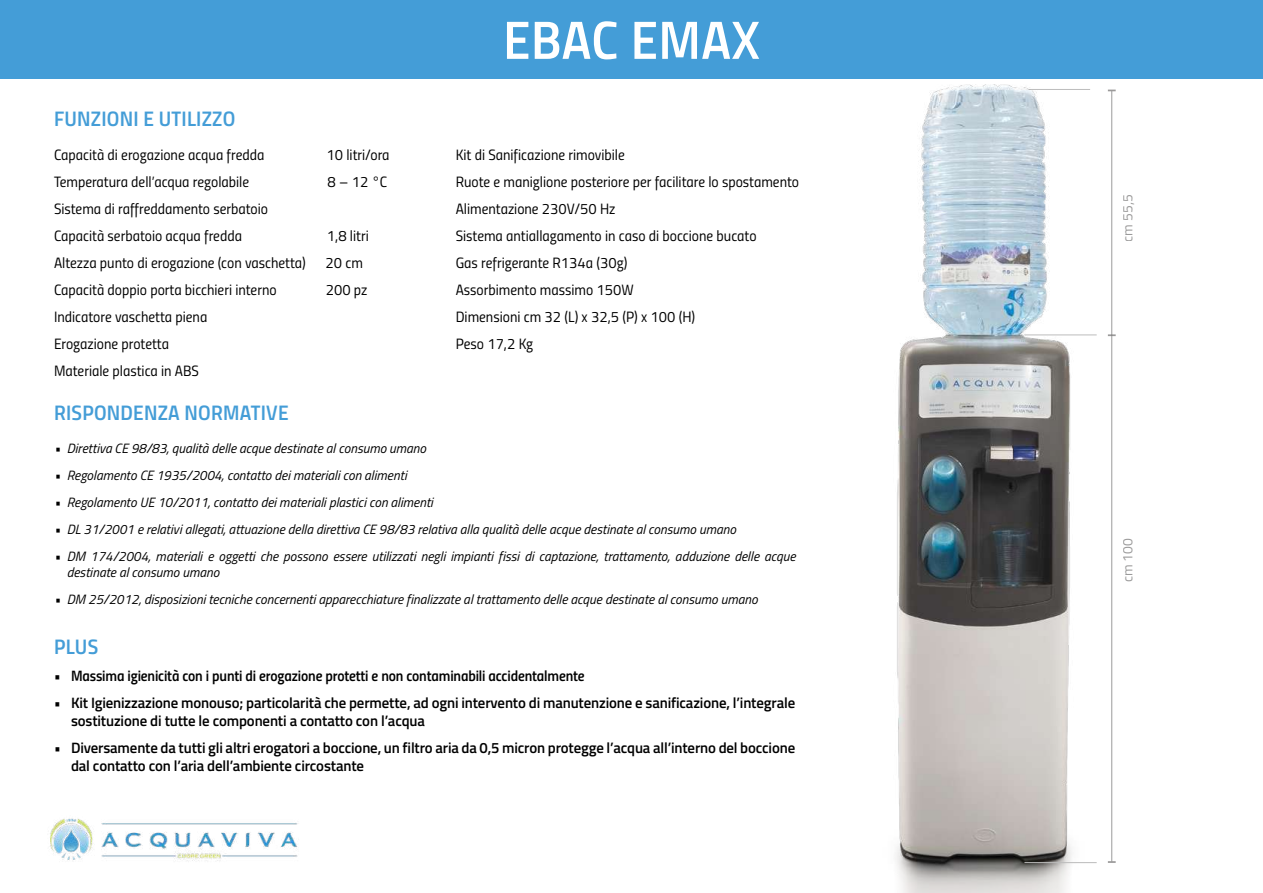
<style>
.page{position:relative;width:1263px;height:893px;background:#fff}
.page>*{position:absolute;margin:0;border:0;box-sizing:border-box;transform-origin:0 0}
.t1{font:54px "Titillium Semibold Upright";letter-spacing:.01em;color:#fff}
.t2{font:21px "Titillium Semibold Upright";letter-spacing:.01em;color:#449dd7}
.t3{font:15px/27px "Titillium Regular Upright";color:#000}
.t4{font:600 15px/18px "Titillium";letter-spacing:-.01em;color:#000}
.t5{font:15px "Titillium Semibold Upright";letter-spacing:-.01em;color:#000}
.t6{font:13.95px "Titillium";color:#706f6f}
.t7{font:italic 13.5px/16.2px "Titillium";color:#000}
.s1{font-family:"Titillium Semibold Upright";font-weight:400}
</style>
<div class="page">
<div style="left:0;top:0;width:1263px;height:78px;background:#449dd7"></div>
<img style="left:50px;top:818px;width:248px;height:43px">
<img style="left:859px;top:78px;width:318px;height:815px">
<hr style="left:1111px;top:335px;width:1px;height:527px;background:#706f6f">
<svg style="left:1108px;top:334px;width:8px;height:2px"></svg>
<svg style="left:1108px;top:861px;width:8px;height:2px"></svg>
<hr style="left:1024px;top:862px;width:73px;height:1px;background:#bcbcbc">
<hr style="left:1111px;top:90px;width:1px;height:246px;background:#706f6f">
<hr style="left:1024px;top:335px;width:73px;height:1px;background:#bcbcbc">
<h2 class="t2" style="left:54px;top:103px;width:183px">FUNZIONI E UTILIZZO</h2>
<p class="t3" style="left:54px;top:141px;width:212px">Capacità di erogazione acqua fredda</p>
<p class="t3" style="left:326px;top:141px;width:65px">10 litri/ora</p>
<p class="t3" style="left:54px;top:168px;width:197px">Temperatura dell’acqua regolabile</p>
<p class="t3" style="left:328px;top:168px;width:61px">8 – 12 °C</p>
<p class="t3" style="left:54px;top:195px;width:216px">Sistema di raffreddamento serbatoio<br>Capacità serbatoio acqua fredda</p>
<p class="t3" style="left:327px;top:222px;width:43px">1,8 litri</p>
<p class="t3" style="left:54px;top:249px;width:253px">Altezza punto di erogazione (con vaschetta)</p>
<p class="t3" style="left:326px;top:249px;width:39px">20 cm</p>
<p class="t3" style="left:54px;top:276px;width:224px">Capacità doppio porta bicchieri interno</p>
<p class="t3" style="left:326px;top:276px;width:43px">200 pz</p>
<p class="t3" style="left:54px;top:303px;width:155px">Indicatore vaschetta piena<br>Erogazione protetta<br>Materiale plastica in ABS</p>
<h1 class="t1" style="left:503px;top:-1px;width:258px">EBAC EMAX</h1>
<p class="t3" style="left:456px;top:141px;width:345px">Kit di Sanificazione rimovibile<br>Ruote e maniglione posteriore per facilitare lo spostamento Alimentazione 230V/50 Hz<br>Sistema antiallagamento in caso di boccione bucato<br>Gas refrigerante R134a (30g)<br>Assorbimento massimo 150W<br>Dimensioni cm 32 (L) x 32,5 (P) x 100 (H)<br>Peso 17,2 Kg</p>
<h2 class="t2" style="left:54px;top:396px;width:236px">RISPONDENZA NORMATIVE</h2>
<p class="t7" style="left:54px;top:439px;width:374px">• Direttiva CE 98/83, qualità delle acque destinate al consumo umano</p>
<p class="t7" style="left:54px;top:466px;width:354px">• Regolamento CE 1935/2004, contatto dei materiali con alimenti</p>
<p class="t7" style="left:54px;top:493px;width:381px">• Regolamento UE 10/2011, contatto dei materiali plastici con alimenti</p>
<p class="t7" style="left:54px;top:520px;width:684px">• DL 31/2001 e relativi allegati, attuazione della direttiva CE 98/83 relativa alla qualità delle acque destinate al consumo umano</p>
<p class="t7" style="left:67px;top:547px;width:730px;text-indent:-13px">• DM 174/2004, materiali e oggetti che possono essere utilizzati negli impianti fissi di captazione, trattamento, adduzione delle acque destinate al consumo umano</p>
<p class="t7" style="left:54px;top:590px;width:705px">• DM 25/2012, disposizioni tecniche concernenti apparecchiature finalizzate al trattamento delle acque destinate al consumo umano</p>
<h2 class="t2" style="left:54px;top:631px;width:46px">PLUS</h2>
<p class="t5" style="left:54px;top:664px;width:532px">• Massima igienicità con i punti di erogazione protetti e non contaminabili accidentalmente</p>
<p class="t4" style="left:71px;top:693px;width:726px;text-indent:-17px"><span class="s1">•</span> Kit Igienizzazione monouso; particolarità che permette, ad ogni intervento di manutenzione e sanificazione, l’integrale sostituzione di tutte le componenti a contatto con l’acqua</p>
<p class="t4" style="left:71px;top:738px;width:726px;text-indent:-17px">• Diversamente da tutti gli altri erogatori a boccione, un filtro aria da 0,5 micron protegge l’acqua all’interno del boccione dal contatto con l’aria dell’ambiente circostante</p>
<p class="t6" style="left:1117px;top:242px;width:49px;rotate:-90deg">cm 55,5</p>
<p class="t6" style="left:1117px;top:582px;width:46px;rotate:-90deg">cm 100</p>
</div>
